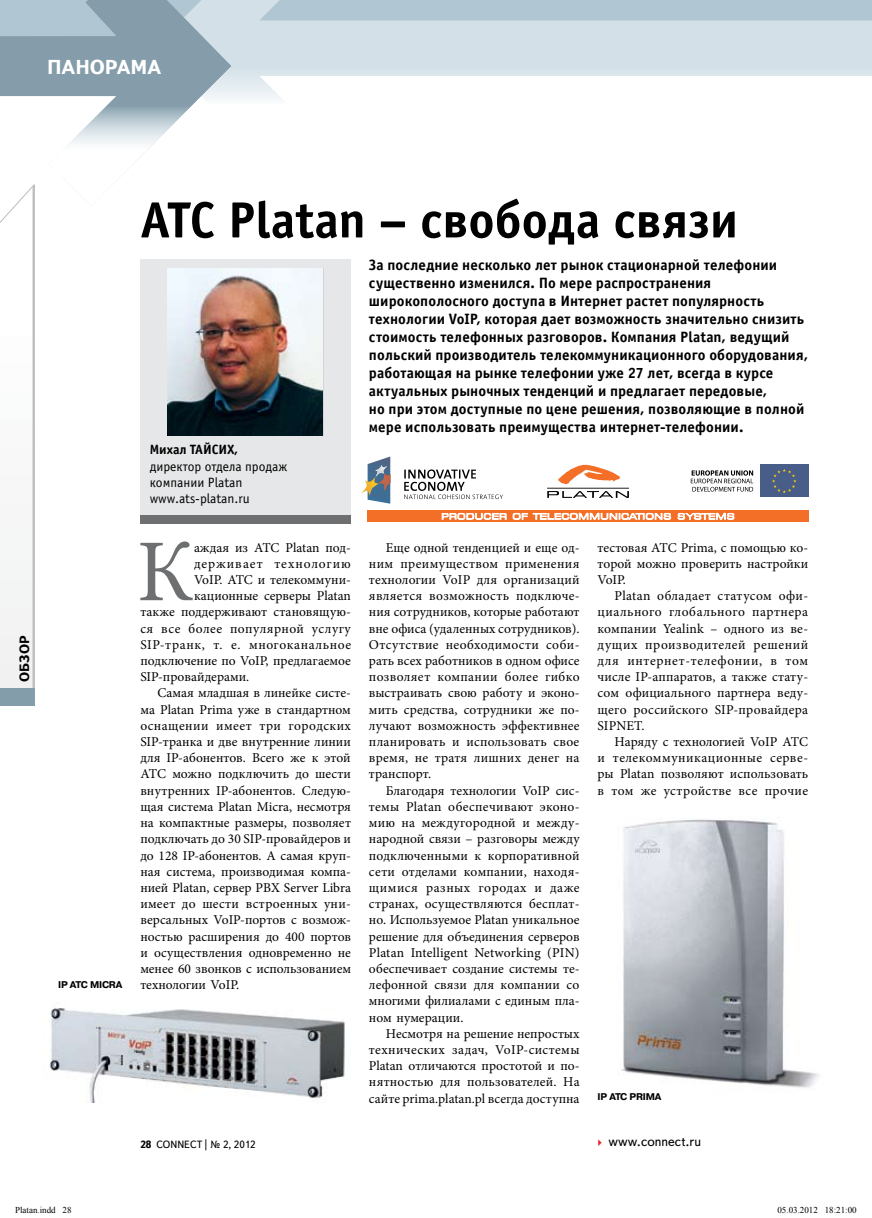
<style>
.page{position:relative;width:872px;height:1218px;background:#fff}
.page>*{position:absolute;margin:0;border:0;box-sizing:border-box;transform-origin:0 0}
.t1{font:88.2px "Minion Pro";color:#6d6f71}
.t2{font:700 51px "Officina Sans C";letter-spacing:-.005em;color:#000}
.t3{font:700 20.1px "Text Book C";letter-spacing:-.015em;color:#fff}
.t4{font:700 15px/18px "Officina Sans C";letter-spacing:.005em;color:#000}
.t5{font:13.5px/16.2px "Minion Pro";color:#000;text-align:justify}
.t6{font:13.5px/16.2px "Officina Sans C";color:#000}
.t7{font:13.5px "Minion Pro";letter-spacing:.045em;color:#000}
.t8{font:13.5px "Minion Pro";letter-spacing:.035em;color:#000}
.t9{font:13.5px "Minion Pro";letter-spacing:.03em;color:#000}
.t10{font:13.5px "Minion Pro";letter-spacing:.025em;color:#000}
.t11{font:13.5px "Minion Pro";letter-spacing:.07em;color:#000}
.t12{font:13.5px "Text Book C";color:#000}
.t13{font:700 13.5px "Officina Sans C";color:#000}
.t14{font:700 13.5px "Text Book C";color:#000}
.t15{font:10.5px "Text Book C";color:#000}
.t16{font:700 9.75px "Pragmatica C";letter-spacing:-.02em;color:#000}
.t17{font:9px "Times New Roman";color:#000}
.s1{font-weight:700}
.s2{color:#ed1c24}
</style>
<div class="page">
<svg style="left:231px;top:0;width:641px;height:100px"></svg>
<svg style="left:0;top:0;width:231px;height:206px"></svg>
<div style="left:0;top:688px;width:35px;height:17px;background:#849daa"></div>
<svg style="left:0;top:184px;width:35px;height:504px"></svg>
<div style="left:140px;top:259px;width:211px;height:262px;background:#e6e7e8"></div>
<div style="left:140px;top:515px;width:211px;height:8px;background:#6d6f71"></div>
<img style="left:168px;top:268px;width:154px;height:167px">
<img style="left:49px;top:1003px;width:296px;height:99px">
<img style="left:621px;top:819px;width:198px;height:269px">
<svg style="left:547px;top:464px;width:82px;height:34px"></svg>
<div style="left:367px;top:510px;width:441px;height:11px;background:#f36e27"></div>
<svg style="left:362px;top:456px;width:28px;height:48px"></svg>
<svg style="left:404px;top:469px;width:99px;height:30px"></svg>
<div style="left:760px;top:465px;width:48px;height:32px;background:#485e88"></div>
<svg style="left:772px;top:469px;width:24px;height:24px"></svg>
<svg style="left:690px;top:470px;width:63px;height:21px"></svg>
<svg style="left:442px;top:513px;width:292px;height:6px"></svg>
<h3 class="t3" style="left:47px;top:56px;width:116px">ПАНОРАМА</h3>
<h2 class="t2" style="left:140px;top:191px;width:599px">АТС Platan – свобода связи</h2>
<p class="t14" style="left:17px;top:682px;width:47px;rotate:-90deg">обзор</p>
<p class="t16" style="left:58px;top:979px;width:66px">IP ATC MICRA</p>
<p class="t13" style="left:150px;top:442px;width:90px">Михал ТАЙСИХ,</p>
<p class="t6" style="left:150px;top:458px;width:139px">директор отдела продаж компании Platan www.ats-platan.ru</p>
<h1 class="t1" style="left:137px;top:513px;width:59px">К</h1>
<p class="t5" style="left:194px;top:539px;width:158px">аждая из АТС Platan под-</p>
<p class="t11" style="left:194px;top:554px;width:158px">держивает технологию</p>
<p class="t5" style="left:194px;top:571px;width:158px">VoIP. АТС и телекоммуни-</p>
<p class="t5" style="left:194px;top:588px;width:158px">кационные серверы Platan</p>
<p class="t5" style="left:140px;top:604px;width:212px">также поддерживают становящую-</p>
<p class="t8" style="left:140px;top:619px;width:212px">ся все более популярной услугу</p>
<p class="t7" style="left:140px;top:635px;width:212px">SIP‑транк, т. е. многоканальное</p>
<p class="t5" style="left:140px;top:652px;width:212px">подключение по VoIP, предлагаемое</p>
<p class="t5" style="left:140px;top:669px;width:110px">SIP‑провайдерами.</p>
<p class="t5" style="left:157px;top:685px;width:195px">Самая младшая в линейке систе-</p>
<p class="t5" style="left:140px;top:701px;width:212px">ма Platan Prima уже в стандартном</p>
<p class="t9" style="left:140px;top:716px;width:212px">оснащении имеет три городских</p>
<p class="t5" style="left:140px;top:733px;width:212px">SIP-транка и две внутренние линии</p>
<p class="t5" style="left:140px;top:750px;width:212px">для IP-абонентов. Всего же к этой</p>
<p class="t5" style="left:140px;top:766px;width:212px">АТС можно подключить до шести</p>
<p class="t5" style="left:140px;top:782px;width:212px">внутренних IP-абонентов. Следую-</p>
<p class="t5" style="left:140px;top:798px;width:212px">щая система Platan Micra, несмотря</p>
<p class="t5" style="left:140px;top:814px;width:212px">на компактные размеры, позволяет</p>
<p class="t5" style="left:140px;top:831px;width:212px">подключать до 30 SIP-провайдеров и</p>
<p class="t5" style="left:140px;top:847px;width:212px">до 128 IP-абонентов. А самая круп-</p>
<p class="t5" style="left:140px;top:863px;width:212px">ная система, производимая компа-</p>
<p class="t5" style="left:140px;top:879px;width:212px">нией Platan, сервер PBX Server Libra</p>
<p class="t10" style="left:140px;top:894px;width:212px">имеет до шести встроенных уни-</p>
<p class="t5" style="left:140px;top:912px;width:212px">версальных VoIP-портов с возмож-</p>
<p class="t5" style="left:140px;top:928px;width:212px">ностью расширения до 400 портов</p>
<p class="t5" style="left:140px;top:944px;width:212px">и осуществления одновременно не</p>
<p class="t5" style="left:140px;top:960px;width:212px">менее 60 звонков с использованием</p>
<p class="t5" style="left:140px;top:976px;width:100px">технологии VoIP.</p>
<p class="t4" style="left:369px;top:256px;width:441px">За последние несколько лет рынок стационарной телефонии существенно изменился. По мере распространения широкополосного доступа в Интернет растет популярность технологии VoIP, которая дает возможность значительно снизить стоимость телефонных разговоров. Компания Platan, ведущий польский производитель телекоммуникационного оборудования, работающая на рынке телефонии уже 27 лет, всегда в курсе актуальных рыночных тенденций и предлагает передовые,<br>но при этом доступные по цене решения, позволяющие в полной мере использовать преимущества интернет-телефонии.</p>
<p class="t5" style="left:369px;top:539px;width:212px;text-indent:17px">Еще одной тенденцией и еще од&shy;ним преимуществом применения технологии VoIP для организаций является возможность подключе&shy;ния сотрудников, которые работают вне офиса (удаленных сотрудников).<br>Отсутствие необходимости соби&shy;рать всех работников в одном офисе позволяет компании более гибко выстраивать свою работу и эконо&shy;мить средства, сотрудники же по&shy;лучают возможность эффективнее планировать и использовать свое время, не тратя лишних денег на транспорт.</p>
<p class="t5" style="left:369px;top:782px;width:212px;text-indent:17px">Благодаря технологии VoIP сис&shy;темы Platan обеспечивают эконо&shy;мию на междугородной и между&shy;народной связи – разговоры между подключенными к корпоративной сети отделами компании, находя&shy;щимися разных городах и даже странах, осуществляются бесплат&shy;но. Используемое Platan уникальное решение для объединения серверов Platan Intelligent Networking (PIN) обеспечивает создание системы те&shy;лефонной связи для компании со многими филиалами с единым пла&shy;ном нумерации.</p>
<p class="t5" style="left:369px;top:1025px;width:212px;text-indent:17px">Несмотря на решение непростых технических задач, VoIP-системы Platan отличаются простотой и по&shy;нятностью для пользователей. На сайте prima.platan.pl всегда доступна</p>
<p class="t5" style="left:597px;top:539px;width:212px">тестовая АТС Prima, с помощью ко&shy;торой можно проверить настройки VoIP.</p>
<p class="t5" style="left:597px;top:588px;width:212px;text-indent:17px">Platan обладает статусом офи&shy;циального глобального партнера компании Yealink – одного из ве&shy;дущих производителей решений для интернет-телефонии, в том числе IP-аппаратов, а также стату&shy;сом официального партнера веду&shy;щего российского SIP-провайдера SIPNET.</p>
<p class="t5" style="left:597px;top:733px;width:212px;text-indent:17px">Наряду с технологией VoIP АТС и телекоммуникационные серве&shy;ры Platan позволяют использовать в том же устройстве все прочие</p>
<p class="t16" style="left:597px;top:1091px;width:65px">IP ATC PRIMA</p>
<p class="t15" style="left:140px;top:1138px;width:117px"><span class="s1">28</span> CONNECT | № 2, 2012</p>
<p class="t12" style="left:594px;top:1133px;width:108px"><span class="s2">✔</span> www.connect.ru</p>
<p class="t17" style="left:15px;top:1204px;width:58px">Platan.indd 28</p>
<p class="t17" style="left:777px;top:1204px;width:81px">05.03.2012 18:21:00</p>
</div>
